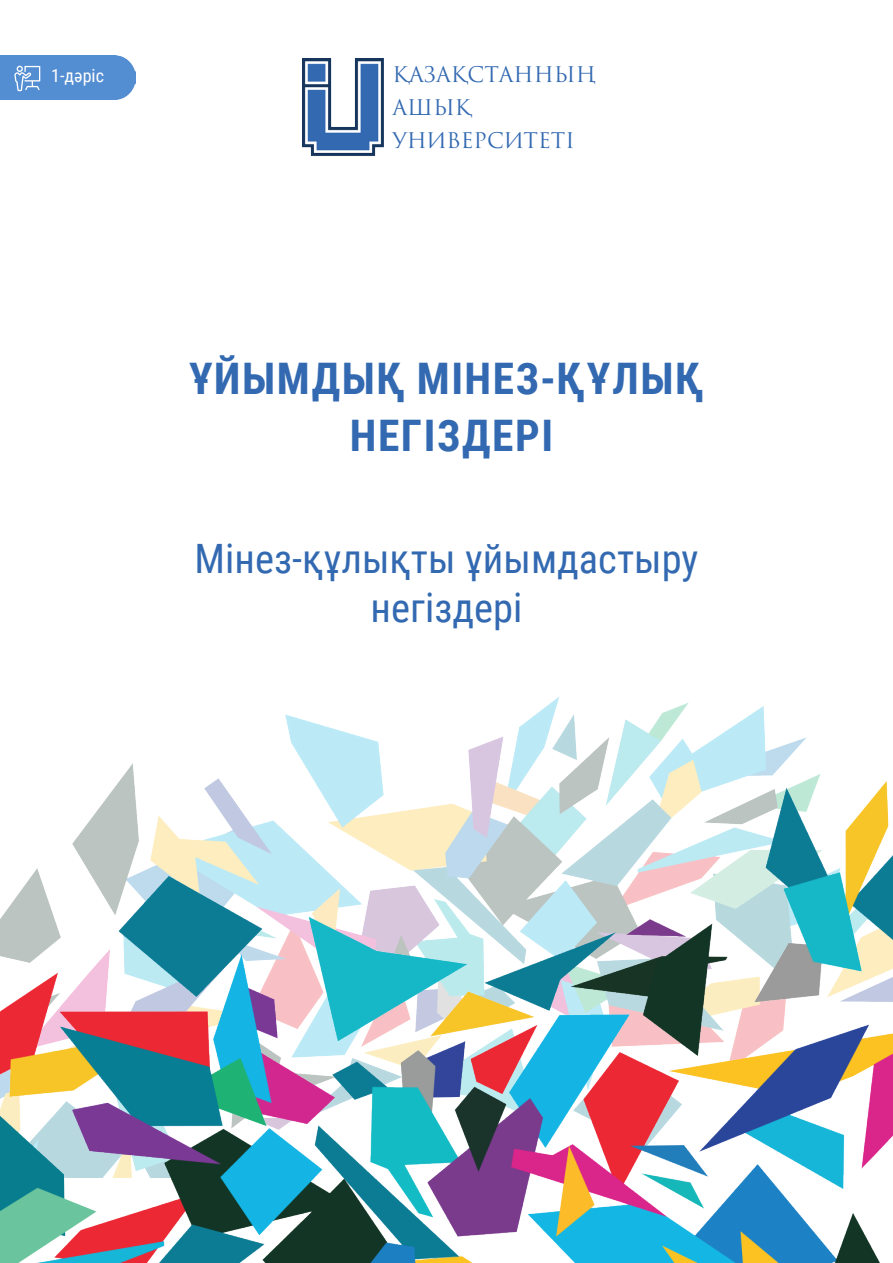
<style>
.page{position:relative;width:893px;height:1263px;background:#fff}
.page>*{position:absolute;margin:0;border:0;box-sizing:border-box;transform-origin:0 0}
.t1{font:700 43.5px "Roboto Condensed";letter-spacing:.035em;color:#3269b1}
.t2{font:40.5px/48.6px "Roboto Condensed";color:#3269b1;text-align:center}
.t3{font:21px "Trajan Pro 3";color:#3269b1}
.t4{font:18px "Roboto Condensed";color:#fff}
</style>
<div class="page">
<img style="left:302px;top:58px;width:82px;height:98px">
<img style="left:285px;top:697px;width:480px;height:32px">
<img style="left:0;top:729px;width:892px;height:534px">
<div style="left:0;top:55px;width:136px;height:45px;background:#538dd2"></div>
<svg style="left:14px;top:66px;width:26px;height:25px"></svg>
<p class="t4" style="left:51px;top:63px;width:54px">1-дәріс</p>
<p class="t3" style="left:392px;top:60px;width:205px">ҚАЗАҚСТАННЫҢ</p>
<p class="t3" style="left:392px;top:93px;width:81px">АШЫҚ</p>
<p class="t3" style="left:392px;top:126px;width:184px">УНИВЕРСИТЕТІ</p>
<p class="t1" style="left:189px;top:348px;width:516px">ҰЙЫМДЫҚ МІНЕЗ-ҚҰЛЫҚ</p>
<p class="t1" style="left:350px;top:405px;width:205px">НЕГІЗДЕРІ</p>
<p class="t2" style="left:195px;top:533px;width:505px">Мінез-құлықты ұйымдастыру негіздері</p>
</div>
